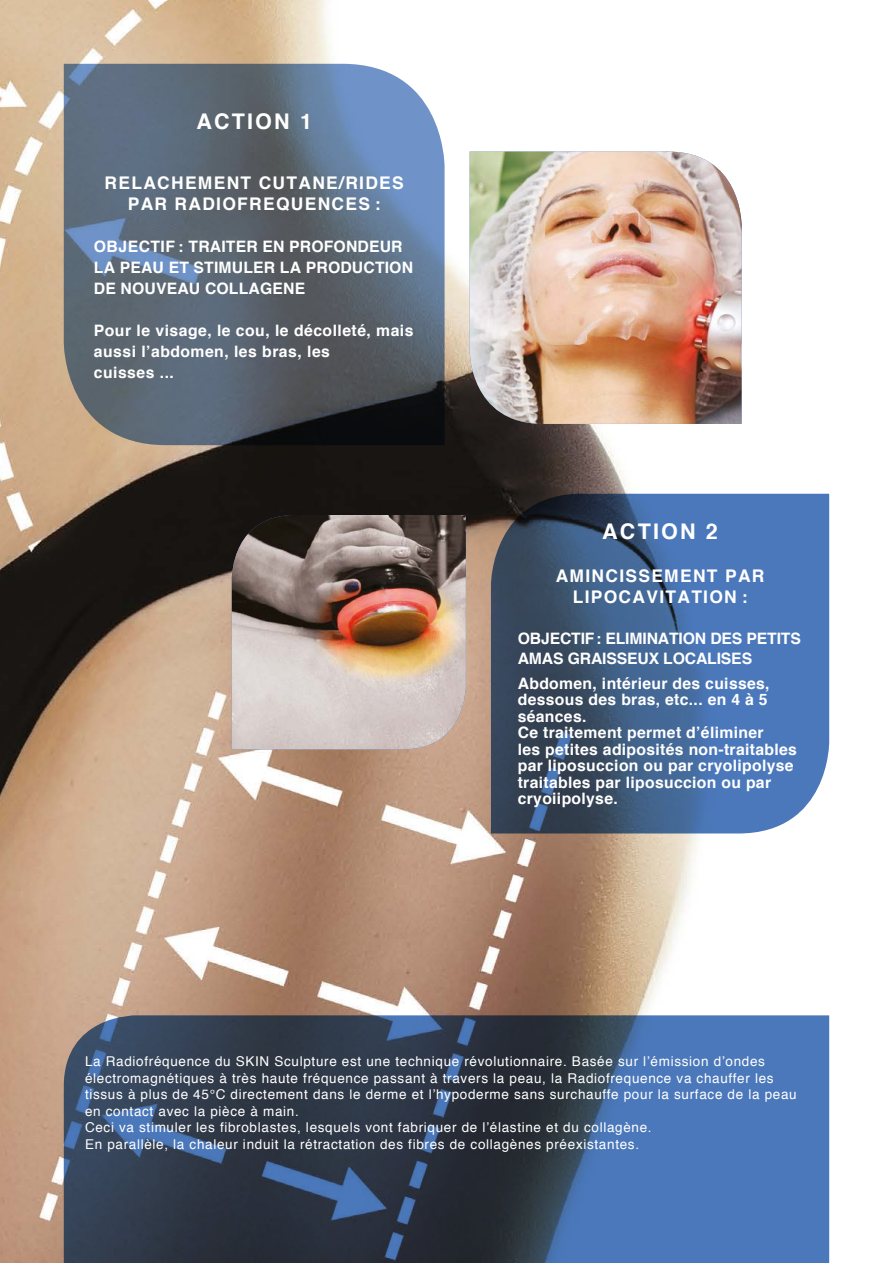
<style>
.page{position:relative;width:893px;height:1263px;background:#fff}
.page>*{position:absolute;margin:0;border:0;box-sizing:border-box;transform-origin:0 0}
.t1{font:700 21.6px "Helvetica";letter-spacing:.1em;color:#fff}
.t2{font:700 17.4px/21.3px "Helvetica";letter-spacing:.075em;color:#fff;text-align:center}
.t3{font:700 15.75px/16.5px "Helvetica";letter-spacing:.02em;color:#fff}
.t4{font:700 15.75px/19.5px "Helvetica";letter-spacing:-.01em;color:#fff}
.t5{font:13.5px/16.5px "Helvetica";letter-spacing:.05em;color:#fff}
</style>
<div class="page">
<img style="left:0;top:0;width:830px;height:1263px">
<svg style="left:64px;top:64px;width:381px;height:381px"></svg>
<svg style="left:491px;top:494px;width:338px;height:339px"></svg>
<svg style="left:64px;top:1015px;width:765px;height:248px"></svg>
<img style="left:232px;top:515px;width:234px;height:234px">
<img style="left:470px;top:152px;width:271px;height:272px">
<p class="t1" style="left:196px;top:108px;width:117px">ACTION 1</p>
<p class="t2" style="left:105px;top:171px;width:301px">RELACHEMENT CUTANE/RIDES<br>PAR RADIOFREQUENCES :</p>
<p class="t3" style="left:94px;top:236px;width:321px;line-height:21px">OBJECTIF : TRAITER EN PROFONDEUR<br>LA PEAU ET STIMULER LA PRODUCTION<br>DE NOUVEAU COLLAGENE</p>
<p class="t3" style="left:94px;top:322px;width:321px">Pour le visage, le cou, le décolleté, mais</p>
<p class="t3" style="left:94px;top:343px;width:238px">aussi l’abdomen, les bras, les</p>
<p class="t3" style="left:94px;top:364px;width:82px">cuisses ...</p>
<p class="t1" style="left:602px;top:518px;width:117px">ACTION 2</p>
<p class="t2" style="left:556px;top:565px;width:210px">AMINCISSEMENT PAR<br>LIPOCAVITATION :</p>
<p class="t4" style="left:518px;top:628px;width:285px">OBJECTIF: ELIMINATION DES PETITS<br>AMAS GRAISSEUX LOCALISES</p>
<p class="t3" style="left:518px;top:674px;width:253px">Abdomen, intérieur des cuisses, dessous des bras, etc... en 4 à 5 séances.</p>
<p class="t3" style="left:518px;top:724px;width:247px">Ce traitement permet d’éliminer</p>
<p class="t3" style="left:518px;top:740px;width:281px">les petites adiposités non‑traitables par liposuccion ou par cryolipolyse traitables par liposuccion ou par cryoiipolyse.</p>
<p class="t5" style="left:85px;top:1054px;width:713px">La Radiofréquence du SKIN Sculpture est une technique révolutionnaire. Basée sur l’émission d’ondes électromagnétiques à très haute fréquence passant à travers la peau, la Radiofrequence va chauffer les tissus à plus de 45°C directement dans le derme et l’hypoderme sans surchauffe pour la surface de la peau en contact avec la pièce à main.</p>
<p class="t5" style="left:85px;top:1120px;width:568px">Ceci va stimuler les fibroblastes, lesquels vont fabriquer de l’élastine et du collagène.</p>
<p class="t5" style="left:85px;top:1136px;width:556px">En parallèle, la chaleur induit la rétractation des fibres de collagènes préexistantes.</p>
</div>
